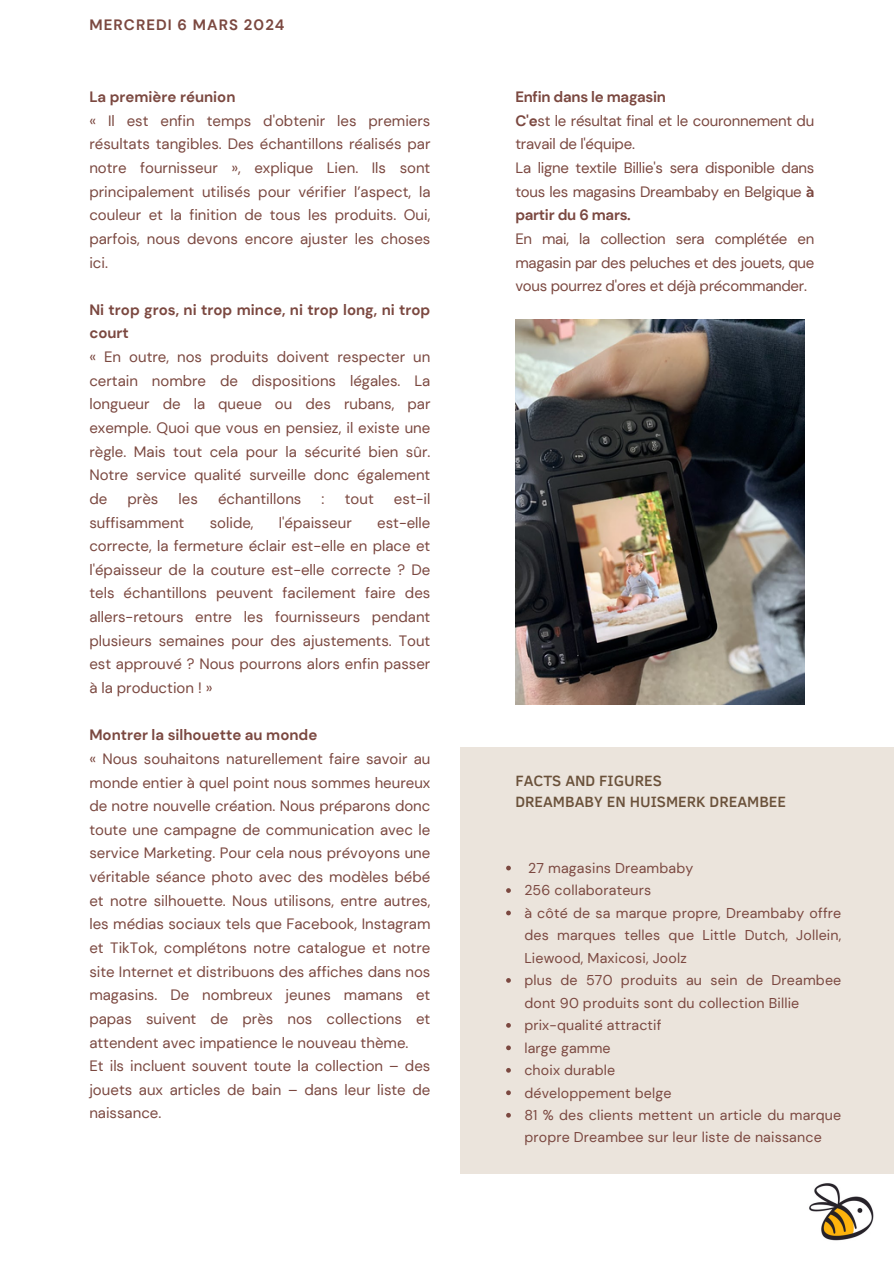
<style>
.page{position:relative;width:894px;height:1264px;background:#fff}
.page>*{position:absolute;margin:0;border:0;box-sizing:border-box;transform-origin:0 0}
.t1{font:500 15.3px/21.3px "Clear Sans";color:#6a513a}
.t2{font:15px/23.7px "DM Sans";color:#7b4840;text-align:justify}
.t3{font:700 15px/23.7px "DM Sans";color:#7b4840}
.t4{font:15px/23.7px "DM Sans";letter-spacing:-.02em;color:#7b4840}
.t5{font:700 15px "DM Sans";letter-spacing:-.02em;color:#7b4840}
.t6{font:700 15px "DM Sans";letter-spacing:.07em;color:#7b4840}
.t7{font:14.25px/22.5px "DM Sans";letter-spacing:.01em;color:#7b4840}
.s1{font-weight:700}
</style>
<div class="page">
<img style="left:809px;top:1183px;width:65px;height:58px">
<img style="left:515px;top:320px;width:289px;height:384px">
<div style="left:460px;top:747px;width:433px;height:427px;background:#ebe4dc"></div>
<svg style="left:506px;top:865px;width:4px;height:5px"></svg>
<svg style="left:506px;top:888px;width:4px;height:4px"></svg>
<svg style="left:506px;top:910px;width:4px;height:5px"></svg>
<svg style="left:506px;top:978px;width:4px;height:4px"></svg>
<svg style="left:506px;top:1023px;width:4px;height:4px"></svg>
<svg style="left:506px;top:1045px;width:4px;height:5px"></svg>
<svg style="left:506px;top:1068px;width:4px;height:4px"></svg>
<svg style="left:506px;top:1090px;width:4px;height:5px"></svg>
<svg style="left:506px;top:1112px;width:4px;height:5px"></svg>
<p class="t6" style="left:89px;top:15px;width:197px">MERCREDI 6 MARS 2024</p>
<p class="t3" style="left:89px;top:85px;width:147px">La première réunion</p>
<p class="t2" style="left:89px;top:109px;width:342px">« Il est enfin temps d'obtenir les premiers résultats tangibles. Des échantillons réalisés par notre fournisseur », explique Lien. Ils sont principalement utilisés pour vérifier l’aspect, la couleur et la finition de tous les produits. Oui, parfois, nous devons encore ajuster les choses ici.</p>
<p class="t3" style="left:89px;top:298px;width:342px">Ni trop gros, ni trop mince, ni trop long, ni trop court</p>
<p class="t2" style="left:89px;top:345px;width:342px">« En outre, nos produits doivent respecter un certain nombre de dispositions légales. La longueur de la queue ou des rubans, par exemple. Quoi que vous en pensiez, il existe une règle. Mais tout cela pour la sécurité bien sûr.<br>Notre service qualité surveille donc également de</p>
<p class="t2" style="left:127px;top:487px;width:32px">près</p>
<p class="t2" style="left:178px;top:487px;width:21px">les</p>
<p class="t2" style="left:218px;top:487px;width:85px">échantillons</p>
<p class="t2" style="left:321px;top:487px;width:4px">:</p>
<p class="t2" style="left:344px;top:487px;width:31px">tout</p>
<p class="t2" style="left:394px;top:487px;width:38px">est-il</p>
<p class="t2" style="left:89px;top:510px;width:97px">suffisamment</p>
<p class="t2" style="left:210px;top:510px;width:45px">solide,</p>
<p class="t2" style="left:279px;top:510px;width:74px">l'épaisseur</p>
<p class="t2" style="left:89px;top:510px;width:342px;text-indent:288px">est-elle correcte, la fermeture éclair est-elle en place et l'épaisseur de la couture est-elle correcte ? De tels échantillons peuvent facilement faire des allers-retours entre les fournisseurs pendant plusieurs semaines pour des ajustements. Tout est approuvé ? Nous pourrons alors enfin passer à la production ! »</p>
<p class="t3" style="left:89px;top:723px;width:229px">Montrer la silhouette au monde</p>
<p class="t2" style="left:89px;top:747px;width:342px">« Nous souhaitons naturellement faire savoir au monde entier à quel point nous sommes heureux de notre nouvelle création. Nous préparons donc toute une campagne de communication avec le service Marketing. Pour cela nous prévoyons une véritable séance photo avec des modèles bébé et notre silhouette. Nous utilisons, entre autres, les médias sociaux tels que Facebook, Instagram et TikTok, complétons notre catalogue et notre site Internet et distribuons des affiches dans nos magasins. De nombreux jeunes mamans et papas suivent de près nos collections et attendent avec impatience le nouveau thème.</p>
<p class="t2" style="left:89px;top:1054px;width:342px">Et ils incluent souvent toute la collection – des jouets aux articles de bain – dans leur liste de naissance.</p>
<p class="t5" style="left:515px;top:87px;width:152px">Enfin dans le magasin</p>
<p class="t4" style="left:515px;top:109px;width:300px"><span class="s1">C'e</span>st le résultat final et le couronnement du travail de l'équipe.</p>
<p class="t2" style="left:515px;top:156px;width:300px">La ligne textile Billie's sera disponible dans tous les magasins Dreambaby en Belgique <span class="s1">à partir du 6 mars.</span></p>
<h1 class="t2" style="left:515px;top:227px;width:300px">En mai, la collection sera complétée en magasin par des peluches et des jouets, que vous pourrez d'ores et déjà précommander.</h1>
<p class="t1" style="left:515px;top:769px;width:272px">FACTS AND FIGURES<br>DREAMBABY EN HUISMERK DREAMBEE</p>
<p class="t7" style="left:528px;top:856px;width:167px">27 magasins Dreambaby</p>
<p class="t7" style="left:524px;top:879px;width:128px">256 collaborateurs</p>
<p class="t7" style="left:524px;top:901px;width:318px;text-align:justify">à côté de sa marque propre, Dreambaby offre des marques telles que Little Dutch, Jollein, Liewood, Maxicosi, Joolz</p>
<p class="t7" style="left:524px;top:969px;width:318px">plus de 570 produits au sein de Dreambee dont 90 produits sont du collection Billie</p>
<p class="t7" style="left:524px;top:1013px;width:139px">prix-qualité attractif</p>
<p class="t7" style="left:524px;top:1036px;width:88px">large gamme</p>
<p class="t7" style="left:524px;top:1058px;width:92px">choix durable</p>
<p class="t7" style="left:524px;top:1081px;width:149px">développement belge</p>
<p class="t7" style="left:524px;top:1103px;width:318px">81 % des clients mettent un article du marque propre Dreambee sur leur liste de naissance</p>
</div>
